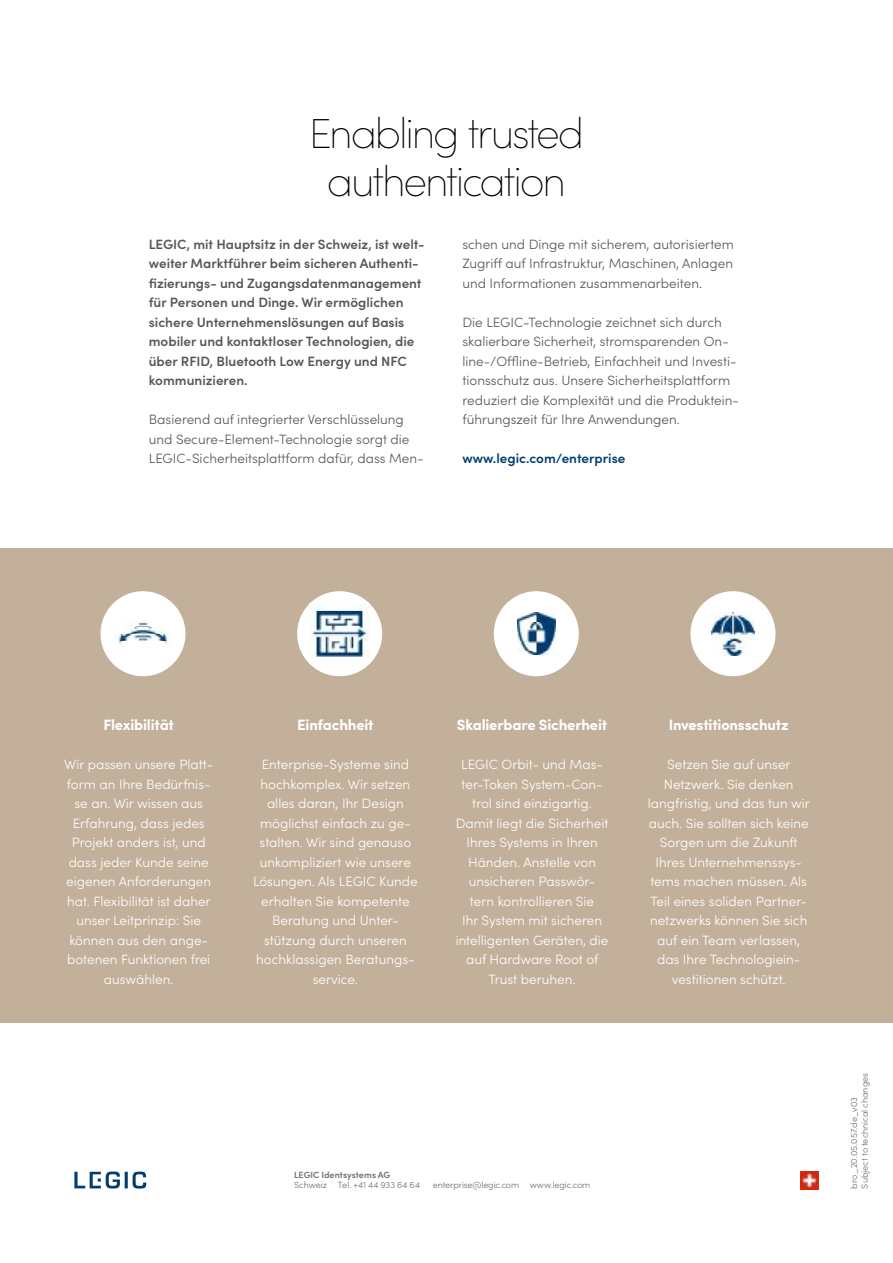
<style>
.page{position:relative;width:893px;height:1263px;background:#fff}
.page>*{position:absolute;margin:0;border:0;box-sizing:border-box;transform-origin:0 0}
.t1{font:200 42px/48px "Sofia Pro";letter-spacing:-.05em;color:#000;text-align:center}
.t2{font:700 15px "Sofia Pro";letter-spacing:-.015em;color:#fff}
.t3{font:300 13.5px/19.5px "Sofia Pro";color:#fff;text-align:center}
.t4{font:300 13.5px/19.5px "Sofia Pro";color:#575756}
.t5{font:600 13.5px/19.5px "Sofia Pro";color:#575756}
.t6{font:600 13.5px "Sofia Pro";color:#003c70}
.t7{font:300 9px/10.8px "Sofia Pro";letter-spacing:-.005em;color:#706f6f}
.t8{font:600 9px "Sofia Pro";letter-spacing:.005em;color:#706f6f}
</style>
<div class="page">
<hr style="left:125px;top:1172px;width:3px;height:16px;background:#003c70">
<svg style="left:133px;top:1171px;width:13px;height:17px"></svg>
<svg style="left:74px;top:1171px;width:46px;height:17px"></svg>
<div style="left:0;top:549px;width:893px;height:474px;background:#c3b09b"></div>
<div style="left:494px;top:591px;width:85px;height:85px;background:#fff;border-radius:50%"></div>
<div style="left:297px;top:591px;width:85px;height:85px;background:#fff;border-radius:50%"></div>
<div style="left:100px;top:591px;width:85px;height:85px;background:#fff;border-radius:50%"></div>
<div style="left:690px;top:591px;width:85px;height:85px;background:#fff;border-radius:50%"></div>
<img style="left:117px;top:621px;width:54px;height:23px">
<img style="left:310px;top:604px;width:59px;height:53px">
<img style="left:517px;top:612px;width:38px;height:43px">
<img style="left:712px;top:612px;width:42px;height:43px">
<img style="left:801px;top:1171px;width:17px;height:18px">
<h1 class="t1" style="left:309px;top:107px;width:277px">Enabling trusted authentication</h1>
<p class="t5" style="left:149px;top:233px;width:277px">LEGIC, mit Hauptsitz in der Schweiz, ist welt&shy;weiter Marktführer beim sicheren Authenti&shy;fizierungs- und Zugangsdatenmanagement für Personen und Dinge. Wir ermöglichen sichere Unternehmenslösungen auf Basis mobiler und kontaktloser Technologien, die über RFID, Bluetooth Low Energy und NFC kommunizieren.</p>
<p class="t4" style="left:149px;top:409px;width:276px">Basierend auf integrierter Verschlüsselung und Secure-Element-Technologie sorgt die<br>LEGIC-Sicherheitsplattform dafür, dass Men-</p>
<p class="t4" style="left:462px;top:234px;width:273px;text-align:justify">schen und Dinge mit sicherem, autorisiertem Zugriff auf Infrastruktur, Maschinen, Anlagen und Informationen zusammenarbeiten.</p>
<p class="t4" style="left:462px;top:312px;width:278px">Die LEGIC-Technologie zeichnet sich durch skalierbare Sicherheit, stromsparenden On&shy;line-/Offline-Betrieb, Einfachheit und Investi&shy;tionsschutz aus. Unsere Sicherheitsplattform reduziert die Komplexität und die Produktein&shy;führungszeit für Ihre Anwendungen.</p>
<p class="t6" style="left:462px;top:448px;width:164px">www.legic.com/enterprise</p>
<p class="t2" style="left:103px;top:713px;width:72px">Flexibilität</p>
<p class="t3" style="left:64px;top:754px;width:150px">Wir passen unsere Platt&shy;form an Ihre Bedürfnis&shy;se an. Wir wissen aus<br>Erfahrung, dass jedes<br>Projekt anders ist, und dass jeder Kunde seine eigenen Anforderungen hat. Flexibilität ist daher unser Leitprinzip: Sie können aus den ange&shy;botenen Funktionen frei auswählen.</p>
<p class="t2" style="left:297px;top:713px;width:78px">Einfachheit</p>
<p class="t3" style="left:253px;top:754px;width:166px">Enterprise-Systeme sind hochkomplex. Wir setzen alles daran, Ihr Design möglichst einfach zu ge&shy;stalten. Wir sind genauso unkompliziert wie unsere<br>Lösungen. Als LEGIC Kunde erhalten Sie kompetente<br>Beratung und Unter&shy;stützung durch unseren hochklassigen Beratungs&shy;service.</p>
<p class="t2" style="left:457px;top:713px;width:152px">Skalierbare Sicherheit</p>
<p class="t3" style="left:456px;top:754px;width:154px">LEGIC Orbit- und Mas&shy;ter-Token System-Con&shy;trol sind einzigartig.<br>Damit liegt die Sicherheit<br>Ihres Systems in Ihren<br>Händen. Anstelle von unsicheren Passwör&shy;tern kontrollieren Sie<br>Ihr System mit sicheren intelligenten Geräten, die auf Hardware Root of<br>Trust beruhen.</p>
<p class="t8" style="left:294px;top:1167px;width:98px">LEGIC Identsystems AG</p>
<p class="t7" style="left:294px;top:1179px;width:127px">Schweiz Tel. +41 44 933 64 64</p>
<p class="t7" style="left:433px;top:1179px;width:159px">enterprise@legic.com www.legic.com</p>
<p class="t2" style="left:669px;top:713px;width:122px">Investitionsschutz</p>
<p class="t3" style="left:648px;top:754px;width:163px">Setzen Sie auf unser<br>Netzwerk. Sie denken langfristig, und das tun wir auch. Sie sollten sich keine<br>Sorgen um die Zukunft<br>Ihres Unternehmenssys&shy;tems machen müssen. Als<br>Teil eines soliden Partner&shy;netzwerks können Sie sich auf ein Team verlassen, das Ihre Technologiein&shy;vestitionen schützt.</p>
<p class="t7" style="left:848px;top:1188px;width:117px;rotate:-90deg">bro_20.05.057.de_v03<br>Subject to technical changes</p>
</div>
